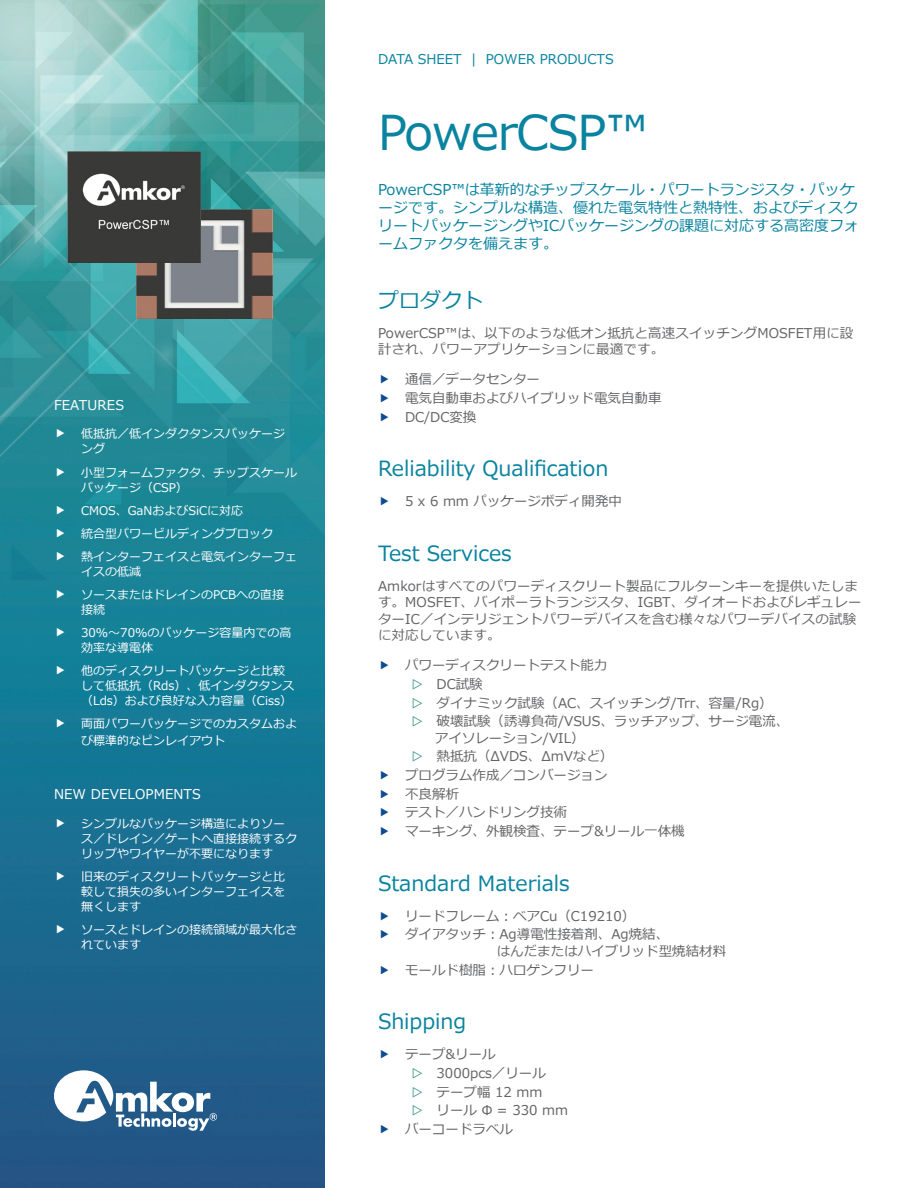
<style>
.page{position:relative;width:918px;height:1188px;background:#fff}
.page>*{position:absolute;margin:0;border:0;box-sizing:border-box;transform-origin:0 0}
.t1{font:48px "Meiryo";letter-spacing:-.02em;color:#09839f}
.t2{font:21px "Meiryo";color:#09839f}
.t3{font:15px/18px "Meiryo";color:#09839f}
.t4{font:13.5px/18.6px "Meiryo";color:#636466}
.t5{font:13.5px "Meiryo";color:#09839f}
.t6{font:13.5px "Meiryo";letter-spacing:.01em;color:#fff}
.t7{font:12px/15px "Meiryo";color:#fff}
.s1{color:#459c8d}
</style>
<div class="page">
<img style="left:0;top:0;width:324px;height:1188px">
<svg style="left:54px;top:1070px;width:163px;height:61px"></svg>
<img style="left:137px;top:209px;width:135px;height:109px">
<img style="left:67px;top:151px;width:134px;height:111px">
<svg style="left:57px;top:429px;width:7px;height:9px"></svg>
<svg style="left:57px;top:467px;width:7px;height:9px"></svg>
<svg style="left:57px;top:505px;width:7px;height:9px"></svg>
<svg style="left:57px;top:529px;width:7px;height:8px"></svg>
<svg style="left:57px;top:552px;width:7px;height:8px"></svg>
<svg style="left:57px;top:590px;width:7px;height:8px"></svg>
<svg style="left:57px;top:628px;width:7px;height:8px"></svg>
<svg style="left:57px;top:666px;width:7px;height:9px"></svg>
<svg style="left:57px;top:719px;width:7px;height:9px"></svg>
<svg style="left:57px;top:819px;width:7px;height:8px"></svg>
<svg style="left:57px;top:872px;width:7px;height:8px"></svg>
<svg style="left:57px;top:925px;width:7px;height:8px"></svg>
<p class="t6" style="left:54px;top:396px;width:71px">FEATURES</p>
<p class="t7" style="left:81px;top:427px;width:205px">低抵抗／低インダクタンスパッケージング</p>
<p class="t7" style="left:81px;top:465px;width:217px">小型フォームファクタ、チップスケールパッケージ（CSP）</p>
<p class="t7" style="left:81px;top:499px;width:217px;line-height:23.1px">CMOS、GaNおよびSiCに対応<br>統合型パワービルディングブロック<br>熱インターフェイスと電気インターフェ</p>
<p class="t7" style="left:81px;top:561px;width:205px;line-height:23.1px">イスの低減<br>ソースまたはドレインのPCBへの直接</p>
<p class="t7" style="left:81px;top:599px;width:212px;line-height:23.1px">接続<br>30%〜70%のパッケージ容量内での高</p>
<p class="t7" style="left:81px;top:637px;width:205px;line-height:23.1px">効率な導電体<br>他のディスクリートパッケージと比較</p>
<p class="t7" style="left:81px;top:679px;width:215px">して低抵抗（Rds）、低インダクタンス（Lds）および良好な入力容量（Ciss）</p>
<p class="t7" style="left:81px;top:716px;width:217px;line-height:16.5px">両面パワーパッケージでのカスタムおよび標準的なピンレイアウト</p>
<p class="t6" style="left:54px;top:785px;width:148px">NEW DEVELOPMENTS</p>
<p class="t7" style="left:81px;top:817px;width:217px">シンプルなパッケージ構造によりソース／ドレイン／ゲートへ直接接続するクリップやワイヤーが不要になります</p>
<p class="t7" style="left:81px;top:870px;width:205px;text-align:justify">旧来のディスクリートパッケージと比較して損失の多いインターフェイスを無くします</p>
<p class="t7" style="left:81px;top:923px;width:217px">ソースとドレインの接続領域が最大化されています</p>
<p class="t5" style="left:378px;top:50px;width:237px">DATA SHEET | POWER PRODUCTS</p>
<h1 class="t1" style="left:378px;top:99px;width:272px">PowerCSP™</h1>
<p class="t3" style="left:378px;top:181px;width:483px">PowerCSP™は革新的なチップスケール・パワートランジスタ・パッケージです。シンプルな構造、優れた電気特性と熱特性、およびディスクリートパッケージングやICパッケージングの課題に対応する高密度フォームファクタを備えます。</p>
<h2 class="t2" style="left:378px;top:285px;width:106px">プロダクト</h2>
<p class="t4" style="left:378px;top:325px;width:477px;line-height:16.5px">PowerCSP™は、以下のような低オン抵抗と高速スイッチングMOSFET用に設計され、パワーアプリケーションに最適です。</p>
<p class="t4" style="left:405px;top:371px;width:258px">通信／データセンター<br>電気自動車およびハイブリッド電気自動車<br>DC/DC変換</p>
<h2 class="t2" style="left:378px;top:454px;width:232px">Reliability Qualification</h2>
<p class="t4" style="left:405px;top:493px;width:219px">5 x 6 mm パッケージボディ開発中</p>
<h2 class="t2" style="left:378px;top:539px;width:135px">Test Services</h2>
<p class="t4" style="left:378px;top:578px;width:485px;line-height:16.5px">Amkorはすべてのパワーディスクリート製品にフルターンキーを提供いたします。MOSFET、バイポーラトランジスタ、IGBT、ダイオードおよびレギュレーターIC／インテリジェントパワーデバイスを含む様々なパワーデバイスの試験に対応しています。</p>
<p class="t4" style="left:412px;top:657px;width:379px;text-indent:-7px">パワーディスクリートテスト能力<br><span class="s1">▷</span> DC試験<br><span class="s1">▷</span> ダイナミック試験（AC、スイッチング/Trr、容量/Rg）<br><span class="s1">▷</span> 破壊試験（誘導負荷/VSUS、ラッチアップ、サージ電流、</p>
<p class="t4" style="left:435px;top:729px;width:151px">アイソレーション/VIL）</p>
<p class="t4" style="left:412px;top:748px;width:203px"><span class="s1">▷</span> 熱抵抗（ΔVDS、ΔmVなど）</p>
<p class="t4" style="left:405px;top:767px;width:204px">プログラム作成／コンバージョン</p>
<p class="t4" style="left:405px;top:785px;width:55px">不良解析</p>
<p class="t4" style="left:405px;top:804px;width:163px">テスト／ハンドリング技術</p>
<p class="t4" style="left:405px;top:823px;width:281px">マーキング、外観検査、テープ&amp;リール一体機</p>
<h2 class="t2" style="left:378px;top:869px;width:193px">Standard Materials</h2>
<p class="t4" style="left:405px;top:907px;width:266px">リードフレーム：ベアCu（C19210）<br>ダイアタッチ：Ag導電性接着剤、Ag焼結、</p>
<p class="t4" style="left:405px;top:942px;width:323px;text-indent:92px">はんだまたはハイブリッド型焼結材料モールド樹脂：ハロゲンフリー</p>
<h2 class="t2" style="left:378px;top:1007px;width:90px">Shipping</h2>
<p class="t4" style="left:405px;top:1046px;width:92px">テープ&amp;リール</p>
<p class="t4" style="left:412px;top:1064px;width:136px"><span class="s1">▷</span> 3000pcs／リール</p>
<p class="t4" style="left:412px;top:1083px;width:132px"><span class="s1">▷</span> テープ幅 12 mm</p>
<p class="t4" style="left:412px;top:1102px;width:158px"><span class="s1">▷</span> リール Ф = 330 mm</p>
<p class="t4" style="left:405px;top:1120px;width:123px">バーコードラベル　</p>
</div>
